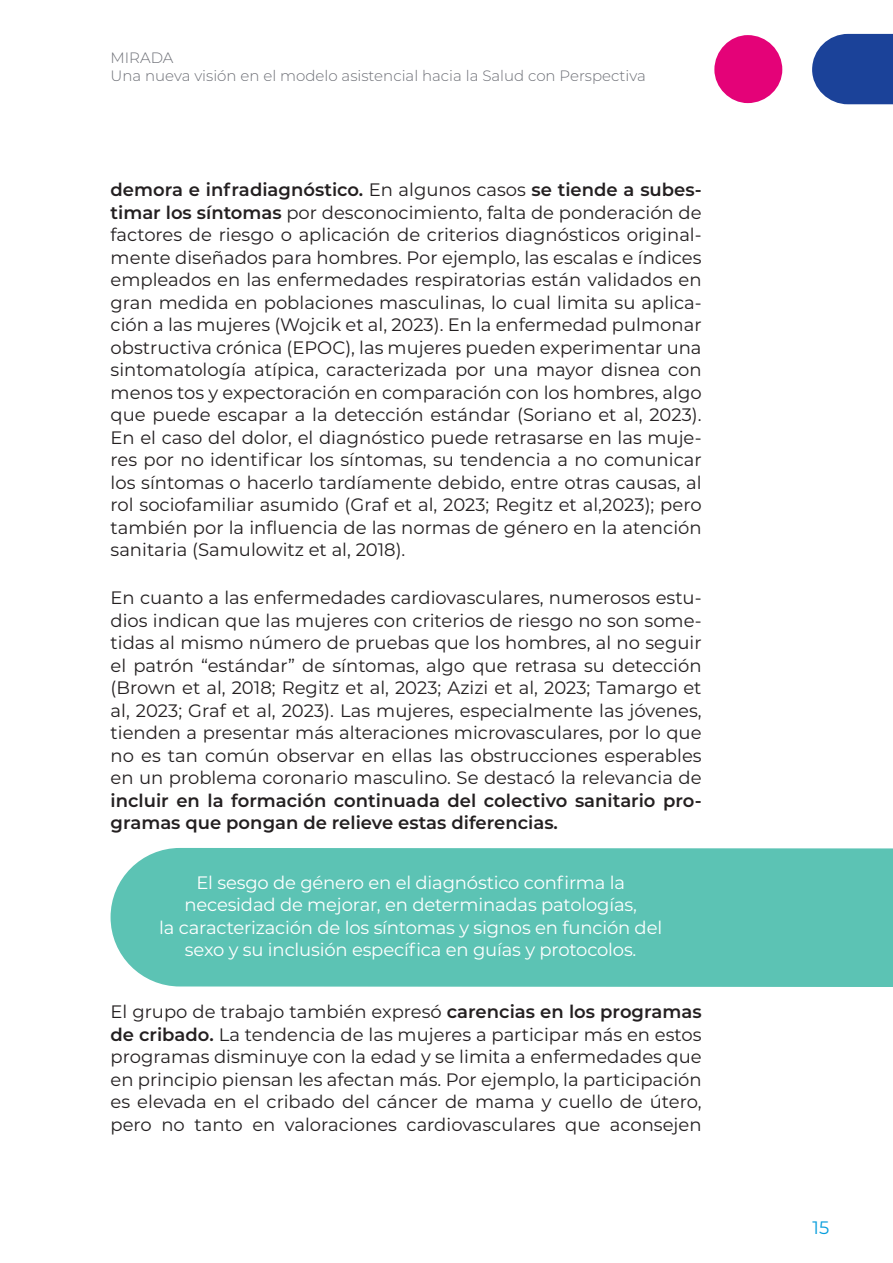
<style>
.page{position:relative;width:893px;height:1263px;background:#fff}
.page>*{position:absolute;margin:0;border:0;box-sizing:border-box;transform-origin:0 0}
.cuerpo_1{font:18px/22.5px "Montserrat";color:#231f20;text-align:justify}
.cuerpo_1-2{font:18px/22.5px "Montserrat";letter-spacing:-.01em;color:#fff;text-align:center}
.t1{font:18px "Montserrat";color:#069ddc}
.t2{font:300 15px/18px "Montserrat";color:#6d6f76}
.s1{font-weight:600}
</style>
<div class="page">
<svg style="left:812px;top:34px;width:81px;height:70px;background:#3054a2"></svg>
<div style="left:714px;top:35px;width:68px;height:68px;background:#e40278;border-radius:50%"></div>
<div style="left:111px;top:848px;width:782px;height:139px;background:#5cc3b4"></div>
<p class="t2" style="left:111px;top:49px;width:537px">MIRADA<br>Una nueva visión en el modelo asistencial hacia la Salud con Perspectiva</p>
<p class="cuerpo_1" style="left:111px;top:178px;width:593px"><span class="s1">demora e infradiagnóstico.</span> En algunos casos <span class="s1">se tiende a subes&shy;timar los síntomas</span> por desconocimiento, falta de ponderación de factores de riesgo o aplicación de criterios diagnósticos original&shy;mente diseñados para hombres. Por ejemplo, las escalas e índices empleados en las enfermedades respiratorias están validados en gran medida en poblaciones masculinas, lo cual limita su aplica&shy;ción a las mujeres (Wojcik et al, 2023). En la enfermedad pulmonar obstructiva crónica (EPOC), las mujeres pueden experimentar una sintomatología atípica, caracterizada por una mayor disnea con menos tos y expectoración en comparación con los hombres, algo que puede escapar a la detección estándar (Soriano et al, 2023).<br>En el caso del dolor, el diagnóstico puede retrasarse en las muje&shy;res por no identificar los síntomas, su tendencia a no comunicar los síntomas o hacerlo tardíamente debido, entre otras causas, al rol sociofamiliar asumido (Graf et al, 2023; Regitz et al,2023); pero también por la influencia de las normas de género en la atención sanitaria (Samulowitz et al, 2018).</p>
<p class="cuerpo_1" style="left:111px;top:586px;width:593px">En cuanto a las enfermedades cardiovasculares, numerosos estu&shy;dios indican que las mujeres con criterios de riesgo no son some&shy;tidas al mismo número de pruebas que los hombres, al no seguir el patrón “estándar” de síntomas, algo que retrasa su detección (Brown et al, 2018; Regitz et al, 2023; Azizi et al, 2023; Tamargo et al, 2023; Graf et al, 2023). Las mujeres, especialmente las jóvenes, tienden a presentar más alteraciones microvasculares, por lo que no es tan común observar en ellas las obstrucciones esperables en un problema coronario masculino. Se destacó la relevancia de <span class="s1">incluir en la formación continuada del colectivo sanitario pro&shy;gramas que pongan de relieve estas diferencias.</span></p>
<p class="cuerpo_1-2" style="left:159px;top:870px;width:504px">El sesgo de género en el diagnóstico confirma la necesidad de mejorar, en determinadas patologías,<br>la caracterización de los síntomas y signos en función del sexo y su inclusión específica en guías y protocolos.</p>
<p class="cuerpo_1" style="left:111px;top:1000px;width:593px">El grupo de trabajo también expresó <span class="s1">carencias en los programas de cribado.</span> La tendencia de las mujeres a participar más en estos programas disminuye con la edad y se limita a enfermedades que en principio piensan les afectan más. Por ejemplo, la participación es elevada en el cribado del cáncer de mama y cuello de útero, pero no tanto en valoraciones cardiovasculares que aconsejen</p>
<p class="t1" style="left:812px;top:1215px;width:18px">15</p>
</div>
